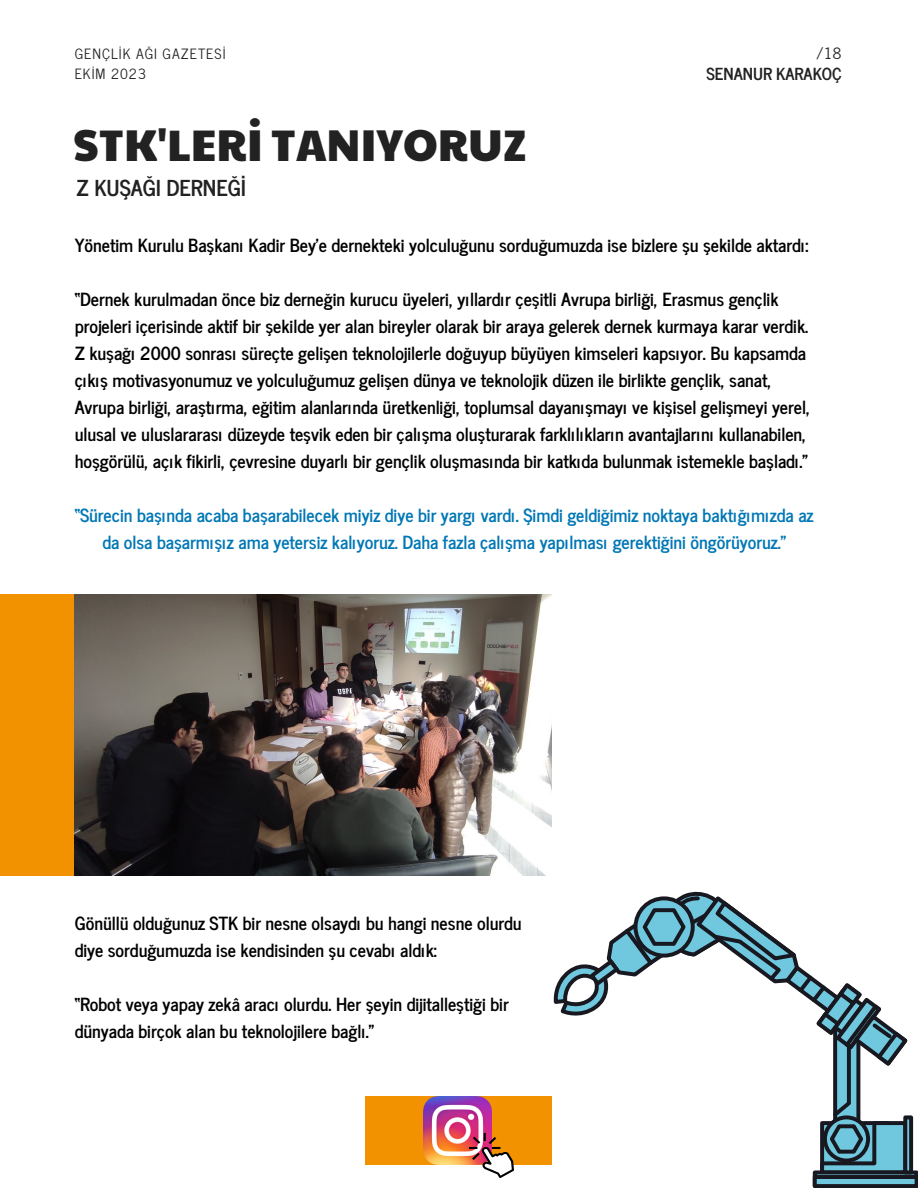
<style>
.page{position:relative;width:918px;height:1188px;background:#fff}
.page>*{position:absolute;margin:0;border:0;box-sizing:border-box;transform-origin:0 0}
.t1{font:43.65px "Paytone One";color:#222}
.t2{font:700 21.75px "News Cycle";color:#222}
.t3{font:700 18px/27px "News Cycle";color:#000}
.t4{font:700 18px/27px "News Cycle";color:#0177b5;text-align:center}
.t5{font:700 16.5px "News Cycle";color:#222}
.t6{font:15.6px "News Cycle";color:#222}
.t7{font:14.1px "News Cycle";letter-spacing:.07em;color:#222}
</style>
<div class="page">
<div style="left:0;top:594px;width:326px;height:282px;background:#f39200"></div>
<img style="left:75px;top:594px;width:477px;height:281px">
<div style="left:813px;top:1170px;width:105px;height:18px;border:4px solid #181821"></div>
<div style="left:815px;top:1177px;width:102px;height:9px;background:#70c8df"></div>
<div style="left:813px;top:1175px;width:105px;height:13px;border:4px solid #181821"></div>
<div style="left:903px;top:1115px;width:10px;height:59px;border:4px solid #181821"></div>
<svg style="left:553px;top:891px;width:358px;height:285px"></svg>
<div style="left:365px;top:1096px;width:187px;height:69px;background:#f39200"></div>
<img style="left:423px;top:1096px;width:69px;height:69px">
<img style="left:470px;top:1133px;width:43px;height:44px">
<p class="t7" style="left:75px;top:41px;width:152px">GENÇLİK AĞI GAZETESİ</p>
<p class="t7" style="left:75px;top:61px;width:73px">EKİM 2023</p>
<p class="t6" style="left:816px;top:40px;width:27px">/18</p>
<p class="t5" style="left:706px;top:59px;width:137px">SENANUR KARAKOÇ</p>
<p class="t1" style="left:73px;top:112px;width:455px">STK'LERİ TANIYORUZ</p>
<p class="t2" style="left:77px;top:169px;width:171px">Z KUŞAĞI DERNEĞİ</p>
<p class="t3" style="left:75px;top:231px;width:735px">Yönetim Kurulu Başkanı Kadir Bey’e dernekteki yolculuğunu sorduğumuzda ise bizlere şu şekilde aktardı:</p>
<p class="t3" style="left:75px;top:285px;width:737px">“Dernek kurulmadan önce biz derneğin kurucu üyeleri, yıllardır çeşitli Avrupa birliği, Erasmus gençlik projeleri içerisinde aktif bir şekilde yer alan bireyler olarak bir araya gelerek dernek kurmaya karar verdik.<br>Z kuşağı 2000 sonrası süreçte gelişen teknolojilerle doğuyup büyüyen kimseleri kapsıyor. Bu kapsamda çıkış motivasyonumuz ve yolculuğumuz gelişen dünya ve teknolojik düzen ile birlikte gençlik, sanat, Avrupa birliği, araştırma, eğitim alanlarında üretkenliği, toplumsal dayanışmayı ve kişisel gelişmeyi yerel, ulusal ve uluslararası düzeyde teşvik eden bir çalışma oluşturarak farklılıkların avantajlarını kullanabilen, hoşgörülü, açık fikirli, çevresine duyarlı bir gençlik oluşmasında bir katkıda bulunmak istemekle başladı.”</p>
<p class="t4" style="left:75px;top:501px;width:740px">“Sürecin başında acaba başarabilecek miyiz diye bir yargı vardı. Şimdi geldiğimiz noktaya baktığımızda az da olsa başarmışız ama yetersiz kalıyoruz. Daha fazla çalışma yapılması gerektiğini öngörüyoruz.”</p>
<p class="t3" style="left:75px;top:909px;width:448px">Gönüllü olduğunuz STK bir nesne olsaydı bu hangi nesne olurdu diye sorduğumuzda ise kendisinden şu cevabı aldık:</p>
<p class="t3" style="left:75px;top:990px;width:436px">“Robot veya yapay zekâ aracı olurdu. Her şeyin dijitalleştiği bir dünyada birçok alan bu teknolojilere bağlı.”</p>
</div>
